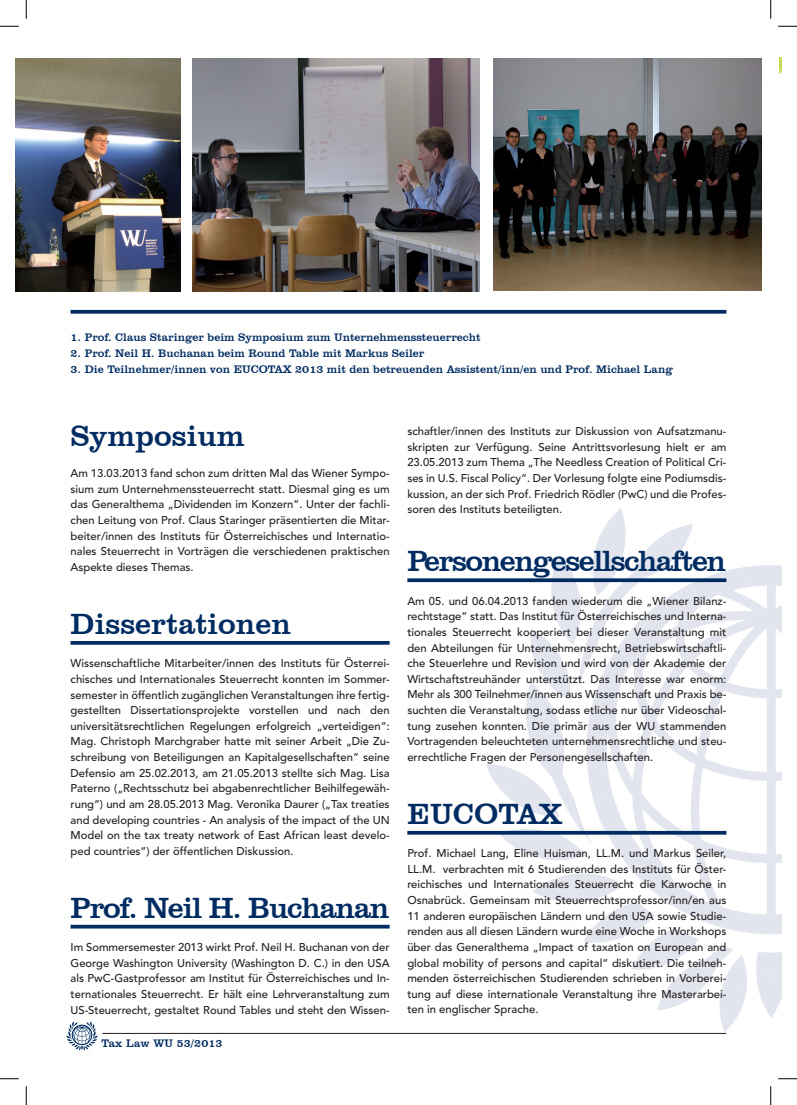
<style>
.page{position:relative;width:797px;height:1105px;background:#fff}
.page>*{position:absolute;margin:0;border:0;box-sizing:border-box;transform-origin:0 0}
.t1{font:30px "Clarendon BT";letter-spacing:-.04em;color:#002c62}
.t2{font:30px "Clarendon BT";color:#002c62}
.t3{font:500 11.25px/15.6px "Avenir LT Std";color:#231f20;text-align:justify}
.t4{font:11.25px "Clarendon BT";color:#002c62}
</style>
<div class="page">
<img style="left:484px;top:508px;width:297px;height:526px">
<svg style="left:71px;top:641px;width:318px;height:4px"></svg>
<hr style="left:71px;top:925px;width:318px;height:3px;background:#002c62">
<svg style="left:407px;top:578px;width:319px;height:4px"></svg>
<svg style="left:407px;top:831px;width:319px;height:4px"></svg>
<svg style="left:71px;top:310px;width:655px;height:4px;background:#153d6f"></svg>
<hr style="left:102px;top:1033px;width:624px;height:1px;background:#231f20">
<img style="left:66px;top:1021px;width:32px;height:30px">
<img style="left:16px;top:58px;width:164px;height:234px">
<img style="left:779px;top:57px;width:2px;height:17px">
<img style="left:193px;top:58px;width:286px;height:233px">
<img style="left:493px;top:58px;width:268px;height:233px">
<svg style="left:0;top:25px;width:19px;height:2px"></svg>
<svg style="left:778px;top:25px;width:19px;height:2px"></svg>
<svg style="left:0;top:1078px;width:19px;height:1px"></svg>
<svg style="left:778px;top:1078px;width:19px;height:1px"></svg>
<svg style="left:25px;top:0;width:2px;height:19px"></svg>
<svg style="left:25px;top:1086px;width:2px;height:19px"></svg>
<svg style="left:770px;top:0;width:1px;height:19px"></svg>
<svg style="left:770px;top:1086px;width:1px;height:19px"></svg>
<p class="t4" style="left:71px;top:330px;width:411px">1. Prof. Claus Staringer beim Symposium zum Unternehmenssteuerrecht</p>
<p class="t4" style="left:71px;top:346px;width:355px">2. Prof. Neil H. Buchanan beim Round Table mit Markus Seiler</p>
<p class="t4" style="left:71px;top:362px;width:604px">3. Die Teilnehmer/innen von EUCOTAX 2013 mit den betreuenden Assistent/inn/en und Prof. Michael Lang</p>
<h1 class="t2" style="left:71px;top:417px;width:176px">Symposium</h1>
<p class="t3" style="left:71px;top:466px;width:320px">Am 13.03.2013 fand schon zum dritten Mal das Wiener Sympo&shy;sium zum Unternehmenssteuerrecht statt. Diesmal ging es um das Generalthema „Dividenden im Konzern“. Unter der fachli&shy;chen Leitung von Prof. Claus Staringer präsentierten die Mitar&shy;beiter/innen des Instituts für Österreichisches und Internatio&shy;nales Steuerrecht in Vorträgen die verschiedenen praktischen Aspekte dieses Themas.</p>
<h1 class="t2" style="left:71px;top:605px;width:222px">Dissertationen</h1>
<p class="t3" style="left:71px;top:656px;width:320px">Wissenschaftliche Mitarbeiter/innen des Instituts für Österrei&shy;chisches und Internationales Steuerrecht konnten im Sommer&shy;semester in öffentlich zugänglichen Veranstaltungen ihre fertig&shy;gestellten Dissertationsprojekte vorstellen und nach den universitätsrechtlichen Regelungen erfolgreich „verteidigen“:<br>Mag. Christoph Marchgraber hatte mit seiner Arbeit „Die Zu&shy;schreibung von Beteiligungen an Kapitalgesellschaften“ seine Defensio am 25.02.2013, am 21.05.2013 stellte sich Mag. Lisa Paterno („Rechtsschutz bei abgabenrechtlicher Beihilfegewäh&shy;rung“) und am 28.05.2013 Mag. Veronika Daurer („Tax treaties and developing countries - An analysis of the impact of the UN Model on the tax treaty network of East African least develo&shy;ped countries“) der öffentlichen Diskussion.</p>
<h1 class="t1" style="left:71px;top:889px;width:320px">Prof. Neil H. Buchanan</h1>
<p class="t3" style="left:71px;top:940px;width:320px">Im Sommersemester 2013 wirkt Prof. Neil H. Buchanan von der George Washington University (Washington D. C.) in den USA als PwC-Gastprofessor am Institut für Österreichisches und In&shy;ternationales Steuerrecht. Er hält eine Lehrveranstaltung zum US-Steuerrecht, gestaltet Round Tables und steht den Wissen-</p>
<p class="t4" style="left:102px;top:1036px;width:122px">Tax Law WU 53/2013</p>
<p class="t3" style="left:407px;top:424px;width:320px">schaftler/innen des Instituts zur Diskussion von Aufsatzmanu&shy;skripten zur Verfügung. Seine Antrittsvorlesung hielt er am 23.05.2013 zum Thema „The Needless Creation of Political Cri&shy;ses in U.S. Fiscal Policy“. Der Vorlesung folgte eine Podiumsdis&shy;kussion, an der sich Prof. Friedrich Rödler (PwC) und die Profes&shy;soren des Instituts beteiligten.</p>
<h1 class="t1" style="left:407px;top:542px;width:320px">Personengesellschaften</h1>
<p class="t3" style="left:407px;top:593px;width:320px">Am 05. und 06.04.2013 fanden wiederum die „Wiener Bilanz&shy;rechtstage“ statt. Das Institut für Österreichisches und Interna&shy;tionales Steuerrecht kooperiert bei dieser Veranstaltung mit den Abteilungen für Unternehmensrecht, Betriebswirtschaftli&shy;che Steuerlehre und Revision und wird von der Akademie der Wirtschaftstreuhänder unterstützt. Das Interesse war enorm:<br>Mehr als 300 Teilnehmer/innen aus Wissenschaft und Praxis be&shy;suchten die Veranstaltung, sodass etliche nur über Videoschal&shy;tung zusehen konnten. Die primär aus der WU stammenden Vortragenden beleuchteten unternehmensrechtliche und steu&shy;errechtliche Fragen der Personengesellschaften.</p>
<h1 class="t2" style="left:407px;top:795px;width:156px">EUCOTAX</h1>
<p class="t3" style="left:407px;top:846px;width:320px">Prof. Michael Lang, Eline Huisman, LL.M. und Markus Seiler, LL.M. verbrachten mit 6 Studierenden des Instituts für Öster&shy;reichisches und Internationales Steuerrecht die Karwoche in Osnabrück. Gemeinsam mit Steuerrechtsprofessor/inn/en aus 11 anderen europäischen Ländern und den USA sowie Studie&shy;renden aus all diesen Ländern wurde eine Woche in Workshops über das Generalthema „Impact of taxation on European and global mobility of persons and capital“ diskutiert. Die teilneh&shy;menden österreichischen Studierenden schrieben in Vorberei&shy;tung auf diese internationale Veranstaltung ihre Masterarbei&shy;ten in englischer Sprache.</p>
</div>
